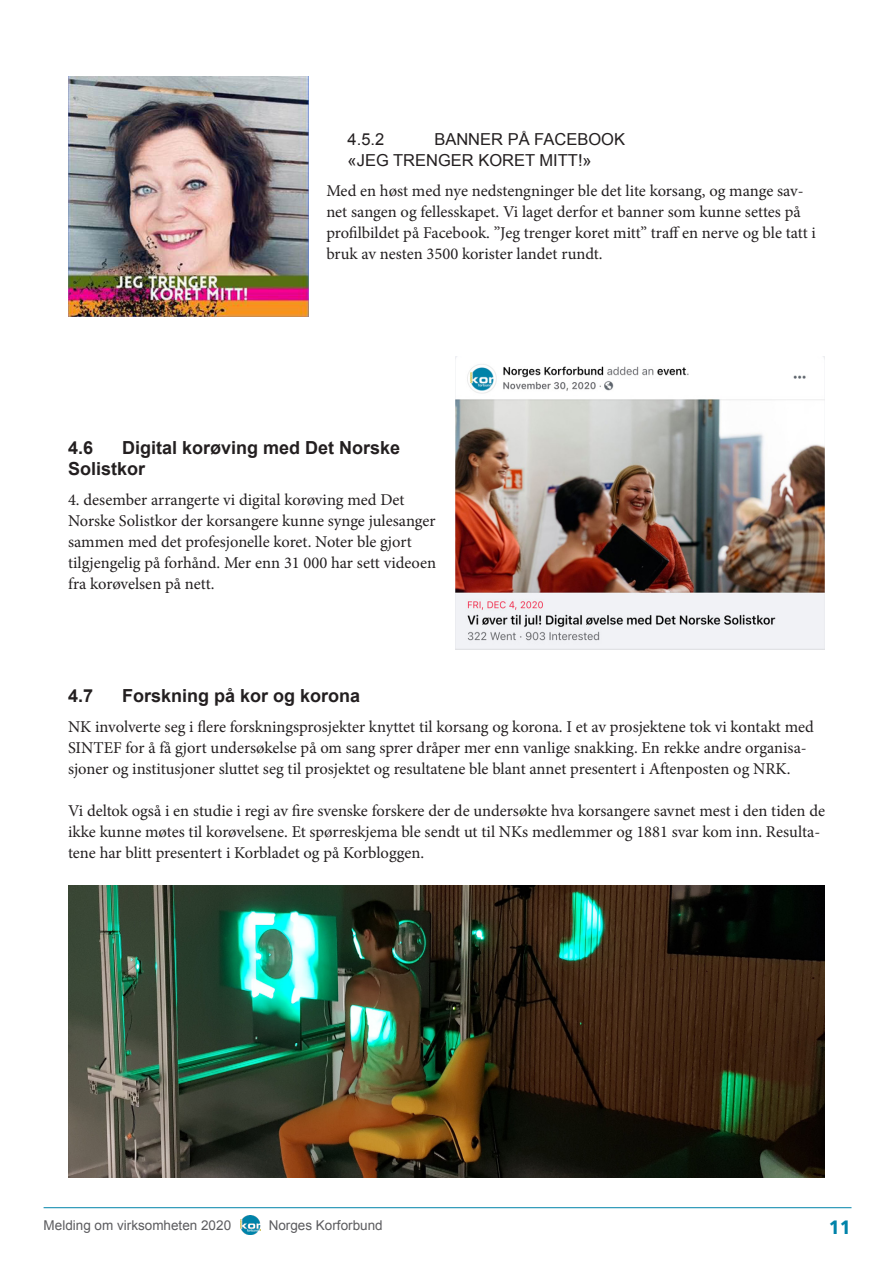
<style>
.page{position:relative;width:893px;height:1263px;background:#fff}
.page>*{position:absolute;margin:0;border:0;box-sizing:border-box;transform-origin:0 0}
.Overskrift_2{font:700 18px/21.6px "Arial";color:#231f20}
.t1{font:18px "Charcoal CY";color:#0083a9}
.Brødtekst{font:16.5px/21px "Minion Pro";letter-spacing:-.005em;color:#231f20}
.Overskrift_3{font:16.5px/21px "Arial";color:#231f20}
.t2{font:13.5px "Arial";color:#5c5c5f}
</style>
<div class="page">
<img style="left:455px;top:356px;width:370px;height:293px">
<img style="left:68px;top:885px;width:757px;height:293px">
<img style="left:240px;top:1215px;width:20px;height:19px">
<hr style="left:44px;top:1207px;width:807px;height:1px;background:#0083a9">
<img style="left:68px;top:77px;width:240px;height:240px">
<p class="Overskrift_3" style="left:348px;top:129px;width:279px;text-indent:87px">BANNER PÅ FACEBOOK «JEG TRENGER KORET MITT!»</p>
<p class="Brødtekst" style="left:326px;top:180px;width:491px">Med en høst med nye nedstengninger ble det lite korsang, og mange sav&shy;net sangen og fellesskapet. Vi laget derfor et banner som kunne settes på profilbildet på Facebook. ”Jeg trenger koret mitt” traff en nerve og ble tatt i bruk av nesten 3500 korister landet rundt.</p>
<p class="Overskrift_3" style="left:348px;top:129px;width:38px">4.5.2</p>
<p class="Overskrift_2" style="left:68px;top:437px;width:27px">4.6</p>
<p class="Overskrift_2" style="left:68px;top:437px;width:334px;text-indent:54px">Digital korøving med Det Norske<br>Solistkor</p>
<p class="Brødtekst" style="left:68px;top:489px;width:370px">4. desember arrangerte vi digital korøving med Det Norske Solistkor der korsangere kunne synge julesanger sammen med det profesjonelle koret. Noter ble gjort tilgjengelig på forhånd. Mer enn 31 000 har sett videoen fra korøvelsen på nett.</p>
<p class="Overskrift_2" style="left:68px;top:685px;width:27px">4.7</p>
<p class="Overskrift_2" style="left:122px;top:685px;width:240px">Forskning på kor og korona</p>
<p class="Brødtekst" style="left:68px;top:716px;width:747px">NK involverte seg i flere forskningsprosjekter knyttet til korsang og korona. I et av prosjektene tok vi kontakt med<br>SINTEF for å få gjort undersøkelse på om sang sprer dråper mer enn vanlige snakking. En rekke andre organisa&shy;sjoner og institusjoner sluttet seg til prosjektet og resultatene ble blant annet presentert i Aftenposten og NRK.</p>
<p class="Brødtekst" style="left:68px;top:800px;width:758px">Vi deltok også i en studie i regi av fire svenske forskere der de undersøkte hva korsangere savnet mest i den tiden de ikke kunne møtes til korøvelsene. Et spørreskjema ble sendt ut til NKs medlemmer og 1881 svar kom inn. Resulta&shy;tene har blitt presentert i Korbladet og på Korbloggen.</p>
<p class="t2" style="left:44px;top:1217px;width:189px">Melding om virksomheten 2020</p>
<p class="t2" style="left:269px;top:1217px;width:116px">Norges Korforbund</p>
<p class="t1" style="left:829px;top:1216px;width:23px">11</p>
</div>
